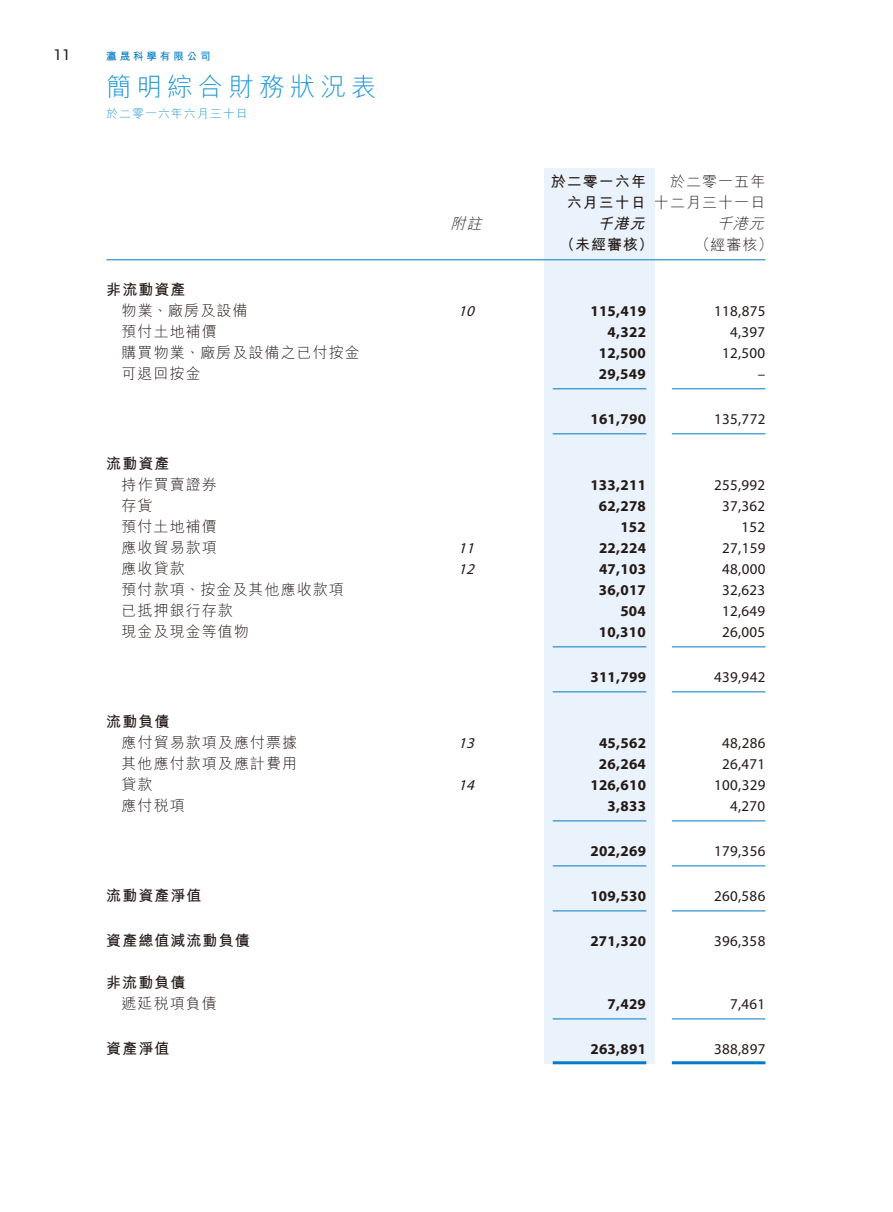
<style>
.page{position:relative;width:893px;height:1212px;background:#fff}
.page>*{position:absolute;margin:0;border:0;box-sizing:border-box;transform-origin:0 0}
.t1{font:300 25.5px "M Hei HK";letter-spacing:.2em;color:#1d95d4}
.t2{font:300 15px "M Hei HK";letter-spacing:.07em;color:#231916}
.t3{font:700 15px "Myriad Pro";letter-spacing:.02em;color:#231916}
.t4{font:15px "Myriad Pro";letter-spacing:.02em;color:#231916}
.t5{font:700 15px "M Hei HK";letter-spacing:.07em;color:#231916}
.t6{font:italic 15px "Myriad Pro";color:#231916}
.t7{font:italic 300 15px "M Hei HK";color:#231916}
.t8{font:italic 700 15px "M Hei HK";color:#231916}
.t9{font:15px "Briem Akademi Std";color:#231916}
.t10{font:300 12px "M Hei HK";letter-spacing:.08em;color:#1d95d4}
.t11{font:700 10.5px "M Hei HK";letter-spacing:.28em;color:#007bc7}
</style>
<div class="page">
<div style="left:544px;top:168px;width:111px;height:895px;background:#eaf2fb"></div>
<hr style="left:106px;top:259px;width:659px;height:1px;background:#007bc7">
<hr style="left:553px;top:388px;width:93px;height:1px;background:#007bc7">
<hr style="left:672px;top:388px;width:93px;height:1px;background:#007bc7">
<hr style="left:553px;top:433px;width:93px;height:1px;background:#007bc7">
<hr style="left:672px;top:433px;width:93px;height:1px;background:#007bc7">
<hr style="left:553px;top:646px;width:93px;height:1px;background:#007bc7">
<hr style="left:672px;top:646px;width:93px;height:1px;background:#007bc7">
<hr style="left:553px;top:691px;width:93px;height:1px;background:#007bc7">
<hr style="left:672px;top:691px;width:93px;height:1px;background:#007bc7">
<hr style="left:553px;top:820px;width:93px;height:1px;background:#007bc7">
<hr style="left:672px;top:820px;width:93px;height:1px;background:#007bc7">
<hr style="left:553px;top:865px;width:93px;height:1px;background:#007bc7">
<hr style="left:672px;top:865px;width:93px;height:1px;background:#007bc7">
<hr style="left:553px;top:910px;width:93px;height:1px;background:#007bc7">
<hr style="left:672px;top:910px;width:93px;height:1px;background:#007bc7">
<hr style="left:553px;top:1018px;width:93px;height:1px;background:#007bc7">
<hr style="left:672px;top:1018px;width:93px;height:1px;background:#007bc7">
<hr style="left:553px;top:1061px;width:93px;height:3px;background:#007bc7">
<hr style="left:672px;top:1061px;width:93px;height:3px;background:#007bc7">
<p class="t9" style="left:52px;top:46px;width:19px">11</p>
<p class="t11" style="left:106px;top:49px;width:106px">瀛晟科學有限公司</p>
<h1 class="t1" style="left:106px;top:69px;width:272px">簡明綜合財務狀況表</h1>
<p class="t10" style="left:106px;top:105px;width:143px">於二零一六年六月三十日</p>
<p class="t5" style="left:106px;top:278px;width:81px">非流動資產</p>
<p class="t2" style="left:122px;top:299px;width:127px">物業、廠房及設備</p>
<p class="t2" style="left:122px;top:320px;width:97px">預付土地補價</p>
<p class="t2" style="left:122px;top:341px;width:240px">購買物業、廠房及設備之已付按金</p>
<p class="t2" style="left:121px;top:362px;width:81px">可退回按金</p>
<p class="t5" style="left:106px;top:452px;width:65px">流動資產</p>
<p class="t2" style="left:122px;top:473px;width:97px">持作買賣證券</p>
<p class="t2" style="left:122px;top:494px;width:33px">存貨</p>
<p class="t2" style="left:121px;top:515px;width:97px">預付土地補價</p>
<p class="t2" style="left:121px;top:536px;width:97px">應收貿易款項</p>
<p class="t2" style="left:122px;top:557px;width:65px">應收貸款</p>
<p class="t2" style="left:122px;top:578px;width:224px">預付款項、按金及其他應收款項</p>
<p class="t2" style="left:122px;top:599px;width:113px">已抵押銀行存款</p>
<p class="t2" style="left:121px;top:620px;width:129px">現金及現金等值物</p>
<p class="t5" style="left:106px;top:710px;width:65px">流動負債</p>
<p class="t2" style="left:122px;top:731px;width:177px">應付貿易款項及應付票據</p>
<p class="t2" style="left:122px;top:752px;width:177px">其他應付款項及應計費用</p>
<p class="t2" style="left:122px;top:773px;width:33px">貸款</p>
<p class="t2" style="left:122px;top:794px;width:65px">應付稅項</p>
<p class="t5" style="left:106px;top:884px;width:97px">流動資產淨值</p>
<p class="t5" style="left:106px;top:929px;width:145px">資產總值減流動負債</p>
<p class="t5" style="left:106px;top:971px;width:81px">非流動負債</p>
<p class="t2" style="left:122px;top:992px;width:97px">遞延稅項負債</p>
<p class="t5" style="left:106px;top:1037px;width:65px">資產淨值</p>
<p class="t5" style="left:551px;top:170px;width:97px">於二零一六年</p>
<p class="t2" style="left:670px;top:170px;width:97px">於二零一五年</p>
<p class="t5" style="left:567px;top:191px;width:81px">六月三十日</p>
<p class="t2" style="left:654px;top:191px;width:113px">十二月三十一日</p>
<p class="t7" style="left:450px;top:212px;width:38px">附註</p>
<p class="t8" style="left:597px;top:212px;width:54px">千港元</p>
<p class="t7" style="left:717px;top:212px;width:54px">千港元</p>
<p class="t5" style="left:560px;top:233px;width:95px">（未經審核）</p>
<p class="t2" style="left:695px;top:233px;width:79px">（經審核(</p>
<p class="t6" style="left:458px;top:301px;width:22px">10</p>
<p class="t3" style="left:590px;top:301px;width:57px">115,419</p>
<p class="t4" style="left:714px;top:301px;width:53px">118,875</p>
<p class="t3" style="left:608px;top:322px;width:40px">4,322</p>
<p class="t4" style="left:730px;top:322px;width:37px">4,397</p>
<p class="t3" style="left:599px;top:343px;width:49px">12,500</p>
<p class="t4" style="left:722px;top:343px;width:45px">12,500</p>
<p class="t3" style="left:599px;top:364px;width:49px">29,549</p>
<p class="t4" style="left:758px;top:364px;width:9px">–</p>
<p class="t3" style="left:590px;top:409px;width:57px">161,790</p>
<p class="t4" style="left:714px;top:409px;width:53px">135,772</p>
<p class="t3" style="left:590px;top:475px;width:57px">133,211</p>
<p class="t4" style="left:714px;top:475px;width:53px">255,992</p>
<p class="t3" style="left:599px;top:496px;width:49px">62,278</p>
<p class="t4" style="left:722px;top:496px;width:45px">37,362</p>
<p class="t3" style="left:620px;top:517px;width:27px">152</p>
<p class="t4" style="left:741px;top:517px;width:25px">152</p>
<p class="t6" style="left:458px;top:538px;width:22px">11</p>
<p class="t3" style="left:599px;top:538px;width:49px">22,224</p>
<p class="t4" style="left:722px;top:538px;width:45px">27,159</p>
<p class="t6" style="left:458px;top:559px;width:22px">12</p>
<p class="t3" style="left:599px;top:559px;width:49px">47,103</p>
<p class="t4" style="left:722px;top:559px;width:45px">48,000</p>
<p class="t3" style="left:599px;top:580px;width:49px">36,017</p>
<p class="t4" style="left:722px;top:580px;width:45px">32,623</p>
<p class="t3" style="left:620px;top:601px;width:27px">504</p>
<p class="t4" style="left:722px;top:601px;width:45px">12,649</p>
<p class="t3" style="left:599px;top:622px;width:49px">10,310</p>
<p class="t4" style="left:722px;top:622px;width:45px">26,005</p>
<p class="t3" style="left:590px;top:667px;width:57px">311,799</p>
<p class="t4" style="left:714px;top:667px;width:53px">439,942</p>
<p class="t6" style="left:458px;top:733px;width:22px">13</p>
<p class="t3" style="left:599px;top:733px;width:49px">45,562</p>
<p class="t4" style="left:722px;top:733px;width:45px">48,286</p>
<p class="t3" style="left:599px;top:754px;width:49px">26,264</p>
<p class="t4" style="left:722px;top:754px;width:45px">26,471</p>
<p class="t6" style="left:458px;top:775px;width:22px">14</p>
<p class="t3" style="left:590px;top:775px;width:57px">126,610</p>
<p class="t4" style="left:714px;top:775px;width:53px">100,329</p>
<p class="t3" style="left:608px;top:796px;width:40px">3,833</p>
<p class="t4" style="left:730px;top:796px;width:37px">4,270</p>
<p class="t3" style="left:590px;top:841px;width:57px">202,269</p>
<p class="t4" style="left:714px;top:841px;width:53px">179,356</p>
<p class="t3" style="left:590px;top:886px;width:57px">109,530</p>
<p class="t4" style="left:714px;top:886px;width:53px">260,586</p>
<p class="t3" style="left:590px;top:931px;width:57px">271,320</p>
<p class="t4" style="left:714px;top:931px;width:53px">396,358</p>
<p class="t3" style="left:607px;top:994px;width:40px">7,429</p>
<p class="t4" style="left:730px;top:994px;width:37px">7,461</p>
<p class="t3" style="left:590px;top:1039px;width:57px">263,891</p>
<p class="t4" style="left:714px;top:1039px;width:53px">388,897</p>
</div>
